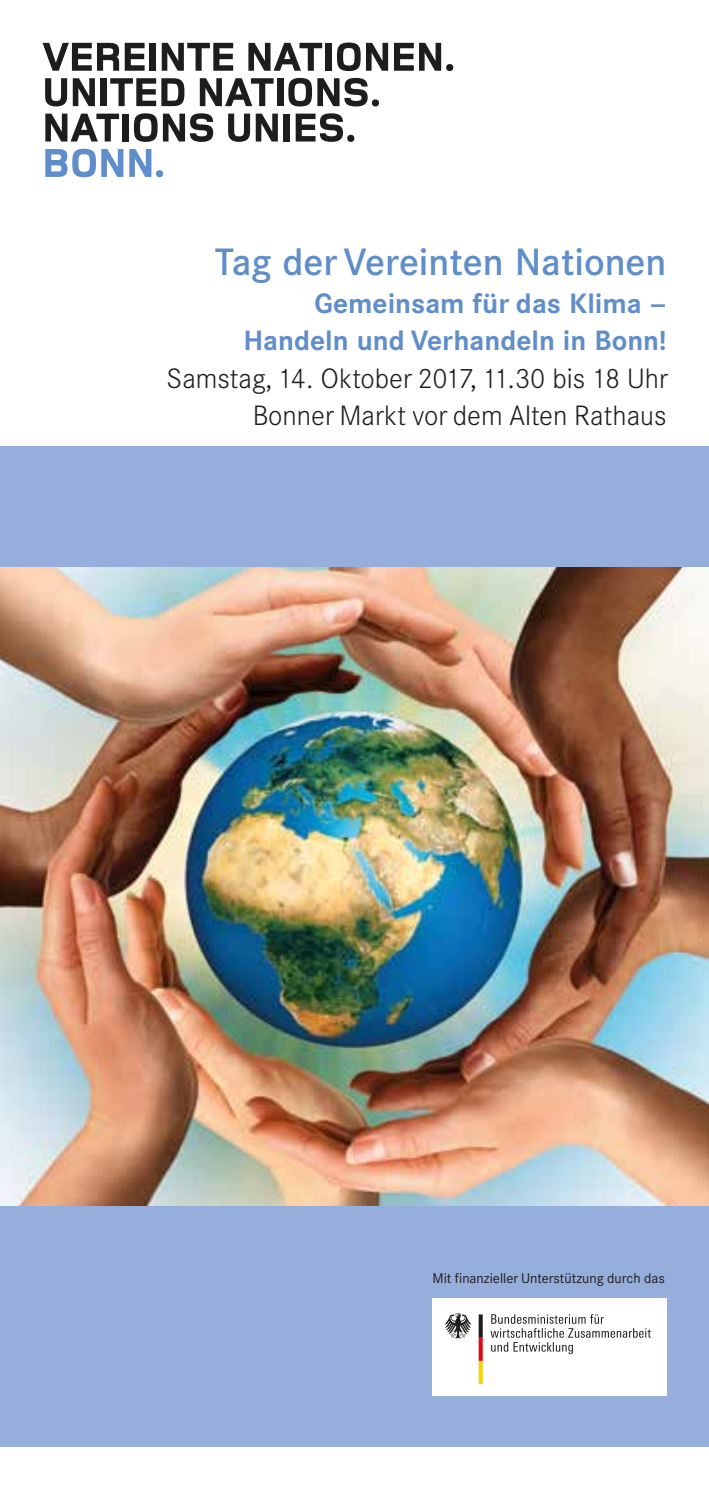
<style>
.page{position:relative;width:709px;height:1489px;background:#fff}
.page>*{position:absolute;margin:0;border:0;box-sizing:border-box;transform-origin:0 0}
.t1{font:500 37.5px "Corporate SBQ";color:#608eca}
.t2{font:300 27.5px/37.5px "Corporate SBQ";color:#1d1d1b;text-align:right}
.t3{font:700 27.5px/37.5px "Corporate SBQ";color:#608eca;text-align:right}
.t4{font:13.75px "Corporate SBQ";color:#1d1d1b}
</style>
<div class="page">
<div style="left:0;top:446px;width:709px;height:121px;background:#96aedb"></div>
<div style="left:0;top:1205px;width:709px;height:241px;background:#96aedb"></div>
<svg style="left:43px;top:43px;width:76px;height:28px"></svg>
<svg style="left:125px;top:43px;width:20px;height:28px"></svg>
<div style="left:150px;top:43px;width:6px;height:28px;background:#1d1d1b"></div>
<svg style="left:162px;top:43px;width:71px;height:28px"></svg>
<svg style="left:248px;top:43px;width:74px;height:28px"></svg>
<div style="left:325px;top:43px;width:7px;height:28px;background:#1d1d1b"></div>
<svg style="left:337px;top:43px;width:23px;height:28px"></svg>
<svg style="left:366px;top:43px;width:22px;height:28px"></svg>
<svg style="left:394px;top:43px;width:47px;height:28px"></svg>
<div style="left:446px;top:64px;width:7px;height:7px;background:#1d1d1b;border-radius:50%"></div>
<svg style="left:45px;top:78px;width:22px;height:28px"></svg>
<svg style="left:73px;top:78px;width:22px;height:28px"></svg>
<div style="left:101px;top:78px;width:6px;height:28px;background:#1d1d1b"></div>
<svg style="left:110px;top:78px;width:74px;height:28px"></svg>
<svg style="left:200px;top:78px;width:73px;height:28px"></svg>
<div style="left:277px;top:78px;width:6px;height:28px;background:#1d1d1b"></div>
<svg style="left:288px;top:78px;width:79px;height:28px"></svg>
<div style="left:372px;top:99px;width:7px;height:7px;background:#1d1d1b;border-radius:50%"></div>
<svg style="left:45px;top:114px;width:74px;height:27px"></svg>
<div style="left:122px;top:114px;width:7px;height:27px;background:#1d1d1b"></div>
<svg style="left:134px;top:113px;width:23px;height:29px"></svg>
<svg style="left:163px;top:113px;width:50px;height:29px"></svg>
<svg style="left:228px;top:114px;width:22px;height:28px"></svg>
<svg style="left:256px;top:114px;width:22px;height:27px"></svg>
<div style="left:284px;top:114px;width:6px;height:27px;background:#1d1d1b"></div>
<svg style="left:296px;top:113px;width:47px;height:29px"></svg>
<div style="left:347px;top:135px;width:7px;height:7px;background:#1d1d1b;border-radius:50%"></div>
<svg style="left:45px;top:149px;width:78px;height:28px"></svg>
<svg style="left:129px;top:149px;width:22px;height:28px"></svg>
<div style="left:156px;top:170px;width:7px;height:7px;background:#608eca;border-radius:50%"></div>
<img style="left:0;top:567px;width:709px;height:638px">
<div style="left:432px;top:1298px;width:235px;height:97px;background:#fff"></div>
<svg style="left:444px;top:1313px;width:27px;height:25px"></svg>
<svg style="left:478px;top:1314px;width:5px;height:69px"></svg>
<svg style="left:490px;top:1314px;width:161px;height:39px"></svg>
<h1 class="t1" style="left:215px;top:240px;width:453px">Tag der Vereinten Nationen</h1>
<p class="t3" style="left:243px;top:285px;width:424px">Gemeinsam für das Klima —<br>Handeln und Verhandeln in Bonn!</p>
<p class="t2" style="left:166px;top:360px;width:503px">Samstag, 14. Oktober 2017, 11.30 bis 18 Uhr<br>Bonner Markt vor dem Alten Rathaus</p>
<p class="t4" style="left:432px;top:1269px;width:234px">Mit finanzieller Unterstützung durch das</p>
</div>
